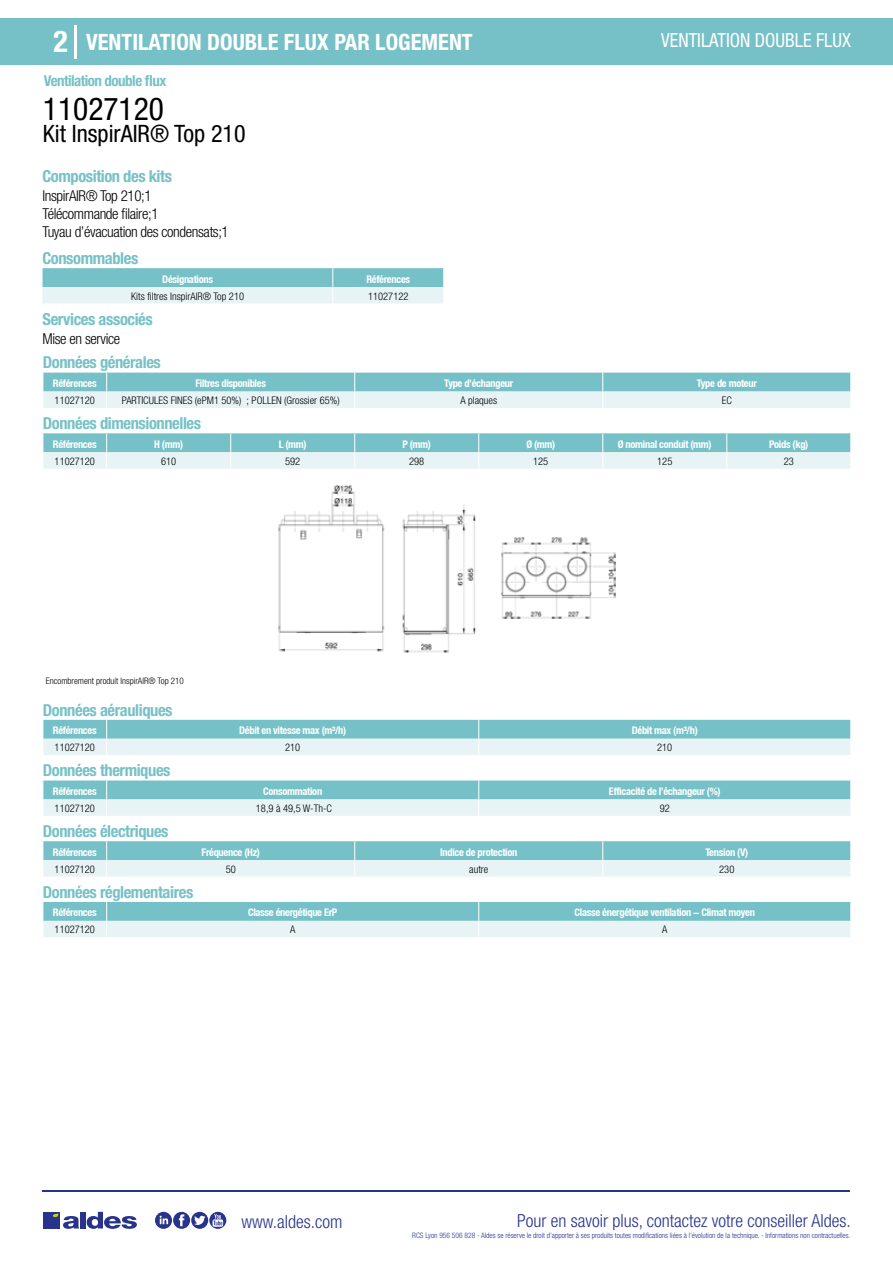
<style>
.page{position:relative;width:893px;height:1263px;background:#fff}
.page>*{position:absolute;margin:0;border:0;box-sizing:border-box;transform-origin:0 0}
.t1{font:condensed 31.5px "Helvetica Neue LT Std";color:#000}
.t2{font:700 condensed 30px "Helvetica Neue LT Std";color:#fff}
.t3{font:condensed 24px "Helvetica Neue LT Std";color:#000}
.t4{font:700 condensed 22.5px "Helvetica Neue LT Std";color:#fff}
.t5{font:condensed 19.5px "Helvetica Neue LT Std";color:#fff;scale:.95 1}
.t6{font:300 condensed 18px "Helvetica Neue";color:#28348b}
.t7{font:700 condensed 16.5px "Helvetica Neue LT Std";letter-spacing:-.025em;color:#76c1c7}
.t8{font:300 condensed 15px/18px "Helvetica Neue LT Std";letter-spacing:-.025em;color:#000}
.t9{font:700 condensed 15px "Helvetica Neue LT Std";letter-spacing:-.035em;color:#76c1c7}
.t10{font:700 condensed 10.5px "Helvetica Neue";letter-spacing:-.03em;color:#fff}
.t11{font:300 condensed 10.5px "Helvetica Neue";color:#000}
.t12{font:300 condensed 9px "Helvetica Neue";color:#000}
.t13{font:300 condensed 7.5px "Helvetica Neue";color:#28348b}
</style>
<div class="page">
<div style="left:0;top:18px;width:893px;height:46px;background:#76c1c7"></div>
<hr style="left:74px;top:25px;width:2px;height:33px;background:#fff">
<hr style="left:43px;top:1190px;width:807px;height:1px;background:#28348b">
<svg style="left:155px;top:1212px;width:71px;height:17px"></svg>
<div style="left:43px;top:1212px;width:17px;height:16px;background:#28348b"></div>
<div style="left:80px;top:1212px;width:6px;height:16px;background:#28348b"></div>
<svg style="left:87px;top:1212px;width:50px;height:17px"></svg>
<svg style="left:53px;top:1213px;width:26px;height:16px"></svg>
<svg style="left:43px;top:268px;width:401px;height:36px;background:#add9dd"></svg>
<svg style="left:43px;top:373px;width:808px;height:35px;background:#acd9dd"></svg>
<svg style="left:43px;top:433px;width:808px;height:36px;background:#add9dd"></svg>
<img style="left:278px;top:485px;width:338px;height:168px">
<svg style="left:43px;top:720px;width:808px;height:35px;background:#abd8dc"></svg>
<svg style="left:43px;top:780px;width:808px;height:36px;background:#add9dd"></svg>
<svg style="left:43px;top:841px;width:808px;height:36px;background:#add9dd"></svg>
<svg style="left:43px;top:902px;width:808px;height:35px;background:#abd8dc"></svg>
<h2 class="t2" style="left:54px;top:24px;width:16px">2</h2>
<h3 class="t4" style="left:86px;top:28px;width:388px">VENTILATION DOUBLE FLUX PAR LOGEMENT</h3>
<h3 class="t5" style="left:661px;top:29px;width:201px">VENTILATION DOUBLE FLUX</h3>
<h3 class="t9" style="left:44px;top:71px;width:124px">Ventilation double flux</h3>
<h1 class="t1" style="left:43px;top:91px;width:122px">11027120</h1>
<h3 class="t3" style="left:43px;top:120px;width:204px">Kit InspirAIR® Top 210</h3>
<h3 class="t7" style="left:43px;top:166px;width:131px">Composition des kits</h3>
<h3 class="t8" style="left:43px;top:187px;width:188px">InspirAIR® Top 210;1<br>Télécommande filaire;1<br>Tuyau d’évacuation des condensats;1</h3>
<h3 class="t7" style="left:43px;top:248px;width:97px">Consommables</h3>
<p class="t10" style="left:162px;top:273px;width:52px">Désignations</p>
<p class="t10" style="left:366px;top:273px;width:45px">Références</p>
<p class="t11" style="left:131px;top:290px;width:114px">Kits filtres InspirAIR® Top 210</p>
<p class="t11" style="left:368px;top:290px;width:42px">11027122</p>
<h3 class="t7" style="left:43px;top:309px;width:112px">Services associés</h3>
<h3 class="t8" style="left:43px;top:329px;width:79px">Mise en service</h3>
<h3 class="t7" style="left:43px;top:352px;width:119px">Données générales</h3>
<p class="t10" style="left:53px;top:377px;width:45px">Références</p>
<p class="t10" style="left:195px;top:377px;width:72px">Filtres disponibles</p>
<p class="t10" style="left:444px;top:377px;width:71px">Type d’échangeur</p>
<p class="t10" style="left:697px;top:377px;width:62px">Type de moteur</p>
<p class="t11" style="left:55px;top:394px;width:42px">11027120</p>
<p class="t11" style="left:122px;top:394px;width:219px">PARTICULES FINES (ePM1 50%) ; POLLEN (Grossier 65%)</p>
<p class="t11" style="left:460px;top:394px;width:38px">A plaques</p>
<p class="t11" style="left:722px;top:394px;width:12px">EC</p>
<h3 class="t7" style="left:43px;top:413px;width:160px">Données dimensionnelles</h3>
<p class="t10" style="left:53px;top:438px;width:45px">Références</p>
<p class="t10" style="left:154px;top:438px;width:30px">H (mm)</p>
<p class="t10" style="left:279px;top:438px;width:29px">L (mm)</p>
<p class="t10" style="left:402px;top:438px;width:30px">P (mm)</p>
<p class="t10" style="left:526px;top:438px;width:30px">Ø (mm)</p>
<p class="t10" style="left:618px;top:438px;width:95px">Ø nominal conduit (mm)</p>
<p class="t10" style="left:769px;top:438px;width:41px">Poids (kg)</p>
<p class="t11" style="left:55px;top:455px;width:42px">11027120</p>
<p class="t11" style="left:161px;top:455px;width:17px">610</p>
<p class="t11" style="left:285px;top:455px;width:17px">592</p>
<p class="t11" style="left:409px;top:455px;width:17px">298</p>
<p class="t11" style="left:533px;top:455px;width:17px">125</p>
<p class="t11" style="left:657px;top:455px;width:17px">125</p>
<p class="t11" style="left:784px;top:455px;width:12px">23</p>
<p class="t12" style="left:46px;top:676px;width:139px">Encombrement produit InspirAIR® Top 210</p>
<h3 class="t7" style="left:43px;top:700px;width:131px">Données aérauliques</h3>
<p class="t10" style="left:53px;top:724px;width:45px">Références</p>
<p class="t10" style="left:239px;top:724px;width:109px">Débit en vitesse max (m³/h)</p>
<p class="t10" style="left:632px;top:724px;width:68px">Débit max (m³/h)</p>
<p class="t11" style="left:55px;top:741px;width:42px">11027120</p>
<p class="t11" style="left:285px;top:741px;width:17px">210</p>
<p class="t11" style="left:657px;top:741px;width:17px">210</p>
<h3 class="t7" style="left:43px;top:760px;width:129px">Données thermiques</h3>
<p class="t10" style="left:53px;top:785px;width:45px">Références</p>
<p class="t10" style="left:263px;top:785px;width:61px">Consommation</p>
<p class="t10" style="left:609px;top:785px;width:113px">Efficacité de l’échangeur (%)</p>
<p class="t11" style="left:55px;top:802px;width:42px">11027120</p>
<p class="t11" style="left:256px;top:802px;width:78px">18,9 à 49,5 W-Th-C</p>
<p class="t11" style="left:660px;top:802px;width:12px">92</p>
<h3 class="t7" style="left:43px;top:821px;width:127px">Données électriques</h3>
<p class="t10" style="left:53px;top:846px;width:45px">Références</p>
<p class="t10" style="left:201px;top:846px;width:60px">Fréquence (Hz)</p>
<p class="t10" style="left:440px;top:846px;width:79px">Indice de protection</p>
<p class="t10" style="left:705px;top:846px;width:44px">Tension (V)</p>
<p class="t11" style="left:55px;top:863px;width:42px">11027120</p>
<p class="t11" style="left:226px;top:863px;width:12px">50</p>
<p class="t11" style="left:469px;top:863px;width:21px">autre</p>
<p class="t11" style="left:719px;top:863px;width:17px">230</p>
<h3 class="t7" style="left:43px;top:882px;width:152px">Données réglementaires</h3>
<p class="t10" style="left:53px;top:906px;width:45px">Références</p>
<p class="t10" style="left:248px;top:906px;width:91px">Classe énergétique ErP</p>
<p class="t10" style="left:575px;top:906px;width:182px">Classe énergétique ventilation - Climat moyen</p>
<p class="t11" style="left:55px;top:923px;width:42px">11027120</p>
<p class="t11" style="left:290px;top:923px;width:7px">A</p>
<p class="t11" style="left:662px;top:923px;width:7px">A</p>
<h3 class="t6" style="left:241px;top:1211px;width:102px">www.aldes.com</h3>
<h3 class="t6" style="left:517px;top:1211px;width:335px">Pour en savoir plus, contactez votre conseiller Aldes.</h3>
<p class="t13" style="left:412px;top:1230px;width:440px">RCS Lyon 956 506 828 - Aldes se réserve le droit d’apporter à ses produits toutes modifications liées à l’évolution de la technique. - Informations non contractuelles.</p>
</div>
